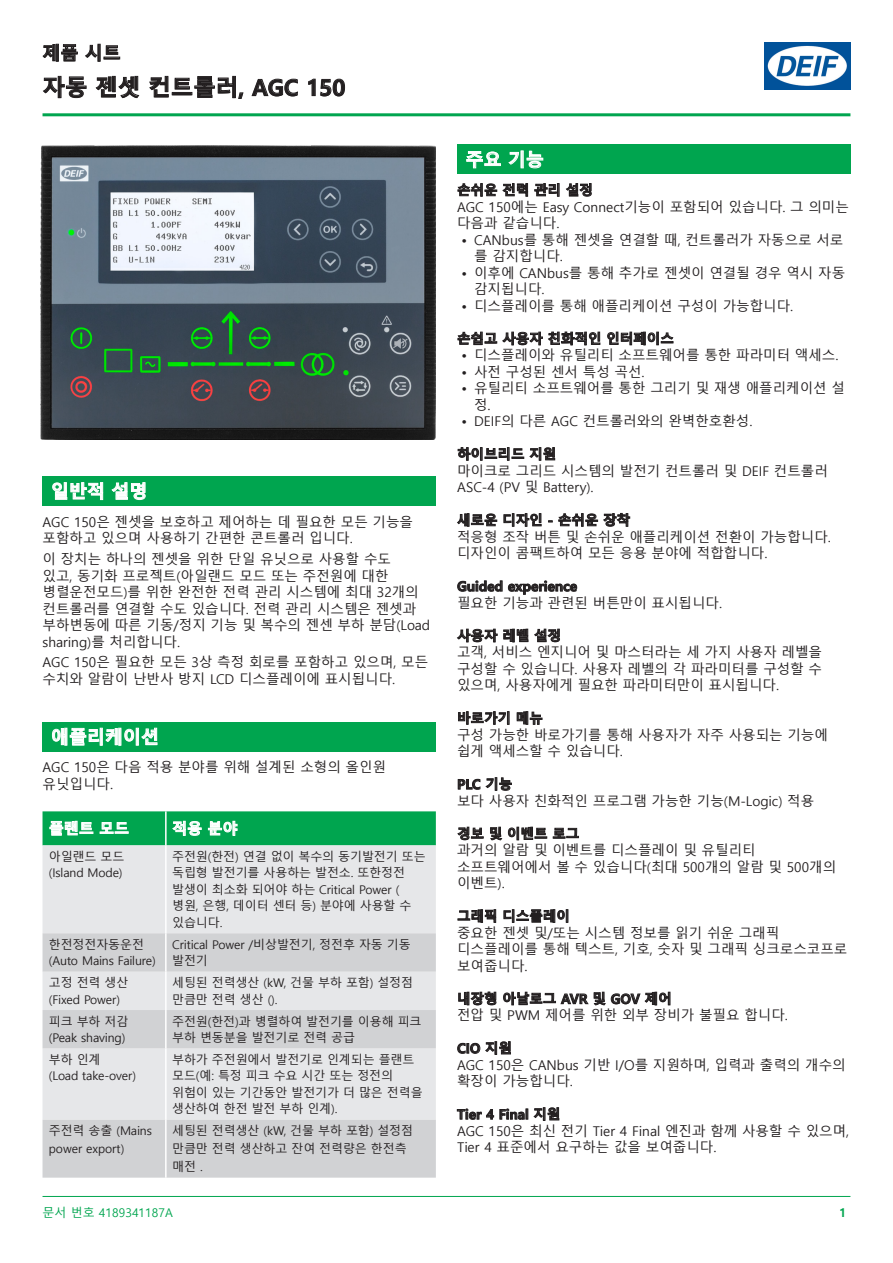
<style>
.page{position:relative;width:893px;height:1263px;background:#fff}
.page>*{position:absolute;margin:0;border:0;box-sizing:border-box;transform-origin:0 0}
.t1{font:700 22.5px "Malgun Gothic";color:#231f20}
.t2{font:700 18px "Malgun Gothic";color:#fff}
.t3{font:700 18px "Malgun Gothic";color:#231f20}
.t4{font:700 15px "Malgun Gothic";color:#fff}
.t5{font:13.5px/16.5px "Malgun Gothic";color:#231f20}
.t6{font:700 13.5px "Malgun Gothic";color:#231f20}
.t7{font:12px/16.5px "Malgun Gothic";letter-spacing:-.01em;color:#231f20}
.t8{font:12px "Malgun Gothic";color:#00a54f}
.t9{font:700 12px "Malgun Gothic";color:#00a54f}
</style>
<div class="page">
<hr style="left:43px;top:113px;width:807px;height:3px;background:#00a54f">
<hr style="left:43px;top:1196px;width:807px;height:1px;background:#00a54f">
<img style="left:765px;top:43px;width:85px;height:47px">
<svg style="left:42px;top:43px;width:36px;height:19px"></svg>
<svg style="left:85px;top:43px;width:35px;height:19px"></svg>
<svg style="left:43px;top:76px;width:44px;height:22px"></svg>
<svg style="left:96px;top:76px;width:43px;height:22px"></svg>
<svg style="left:149px;top:76px;width:95px;height:23px"></svg>
<svg style="left:252px;top:78px;width:46px;height:19px"></svg>
<svg style="left:308px;top:78px;width:37px;height:19px"></svg>
<div style="left:43px;top:476px;width:393px;height:30px;background:#00a54f"></div>
<svg style="left:52px;top:482px;width:51px;height:18px"></svg>
<svg style="left:111px;top:482px;width:35px;height:18px"></svg>
<div style="left:43px;top:722px;width:393px;height:30px;background:#00a54f"></div>
<svg style="left:52px;top:727px;width:106px;height:19px"></svg>
<div style="left:43px;top:845px;width:393px;height:88px;background:#e6e7e9"></div>
<svg style="left:43px;top:933px;width:393px;height:245px;fill:#d1d2d4"></svg>
<hr style="left:165px;top:845px;width:2px;height:88px;background:#fff">
<hr style="left:165px;top:933px;width:2px;height:39px;background:#fff">
<hr style="left:165px;top:972px;width:2px;height:38px;background:#fff">
<hr style="left:165px;top:1048px;width:2px;height:72px;background:#fff">
<hr style="left:165px;top:1010px;width:2px;height:38px;background:#fff">
<hr style="left:165px;top:1120px;width:2px;height:58px;background:#fff">
<svg style="left:43px;top:811px;width:393px;height:34px"></svg>
<div style="left:457px;top:145px;width:393px;height:29px;background:#00a54f"></div>
<svg style="left:466px;top:151px;width:35px;height:18px"></svg>
<svg style="left:508px;top:150px;width:36px;height:19px"></svg>
<svg style="left:457px;top:183px;width:71px;height:14px"></svg>
<svg style="left:534px;top:183px;width:26px;height:14px"></svg>
<svg style="left:566px;top:183px;width:26px;height:14px"></svg>
<svg style="left:457px;top:331px;width:144px;height:15px"></svg>
<svg style="left:607px;top:331px;width:67px;height:15px"></svg>
<svg style="left:457px;top:447px;width:98px;height:14px"></svg>
<svg style="left:457px;top:513px;width:40px;height:14px"></svg>
<svg style="left:503px;top:513px;width:39px;height:14px"></svg>
<svg style="left:558px;top:513px;width:72px;height:14px"></svg>
<svg style="left:457px;top:580px;width:120px;height:15px"></svg>
<svg style="left:457px;top:628px;width:103px;height:15px"></svg>
<svg style="left:458px;top:711px;width:52px;height:14px"></svg>
<svg style="left:516px;top:711px;width:27px;height:14px"></svg>
<svg style="left:457px;top:777px;width:55px;height:14px"></svg>
<svg style="left:457px;top:826px;width:27px;height:14px"></svg>
<svg style="left:490px;top:826px;width:12px;height:15px"></svg>
<svg style="left:508px;top:826px;width:71px;height:15px"></svg>
<svg style="left:457px;top:909px;width:39px;height:14px"></svg>
<svg style="left:503px;top:909px;width:66px;height:14px"></svg>
<svg style="left:458px;top:991px;width:39px;height:15px"></svg>
<svg style="left:503px;top:991px;width:168px;height:15px"></svg>
<svg style="left:457px;top:1041px;width:54px;height:14px"></svg>
<svg style="left:457px;top:1107px;width:103px;height:14px"></svg>
<img style="left:40px;top:145px;width:396px;height:295px">
<p class="t3" style="left:43px;top:42px;width:80px">제품 시트</p>
<p class="t1" style="left:43px;top:74px;width:304px">자동 젠셋 컨트롤러, AGC 150</p>
<p class="t2" style="left:51px;top:481px;width:98px">일반적 설명</p>
<p class="t5" style="left:43px;top:514px;width:372px">AGC 150은 젠셋을 보호하고 제어하는 데 필요한 모든 기능을 포함하고 있으며 사용하기 간편한 콘트롤러 입니다.</p>
<p class="t5" style="left:43px;top:551px;width:389px">이 장치는 하나의 젠셋을 위한 단일 유닛으로 사용할 수도<br>있고, 동기화 프로젝트(아일랜드 모드 또는 주전원에 대한 병렬운전모드)를 위한 완전한 전력 관리 시스템에 최대 32개의 컨트롤러를 연결할 수도 있습니다. 전력 관리 시스템은 젠셋과 부하변동에 따른 기동/정지 기능 및 복수의 젠센 부하 분담(Load sharing)를 처리합니다.</p>
<p class="t5" style="left:43px;top:654px;width:387px">AGC 150은 필요한 모든 3상 측정 회로를 포함하고 있으며, 모든 수치와 알람이 난반사 방지 LCD 디스플레이에 표시됩니다.</p>
<p class="t2" style="left:51px;top:726px;width:109px">애플리케이션</p>
<p class="t5" style="left:43px;top:759px;width:345px">AGC 150은 다음 적용 분야를 위해 설계된 소형의 올인원 유닛입니다.</p>
<p class="t4" style="left:49px;top:820px;width:82px">플랜트 모드</p>
<p class="t4" style="left:172px;top:820px;width:67px">적용 분야</p>
<p class="t7" style="left:49px;top:848px;width:77px">아일랜드 모드 (Island Mode)</p>
<p class="t7" style="left:172px;top:848px;width:255px">주전원(한전) 연결 없이 복수의 동기발전기 또는 독립형 발전기를 사용하는 발전소. 또한정전 발생이 최소화 되어야 하는 Critical Power ( 병원, 은행, 데이터 센터 등) 분야에 사용할 수 있습니다.</p>
<p class="t7" style="left:49px;top:936px;width:108px">한전정전자동운전 (Auto Mains Failure)</p>
<p class="t7" style="left:172px;top:936px;width:240px">Critical Power /비상발전기, 정전후 자동 기동 발전기</p>
<p class="t7" style="left:49px;top:975px;width:81px">고정 전력 생산 (Fixed Power)</p>
<p class="t7" style="left:172px;top:975px;width:242px">세팅된 전력생산 (kW, 건물 부하 포함) 설정점 만큼만 전력 생산 ().</p>
<p class="t7" style="left:49px;top:1013px;width:81px">피크 부하 저감 (Peak shaving)</p>
<p class="t7" style="left:172px;top:1013px;width:251px">주전원(한전)과 병렬하여 발전기를 이용해 피크 부하 변동분을 발전기로 전력 공급</p>
<p class="t7" style="left:49px;top:1051px;width:53px">부하 인계</p>
<p class="t7" style="left:49px;top:1068px;width:89px">(Load take-over)</p>
<p class="t7" style="left:172px;top:1051px;width:252px">부하가 주전원에서 발전기로 인계되는 플랜트 모드(예: 특정 피크 수요 시간 또는 정전의 위험이 있는 기간동안 발전기가 더 많은 전력을 생산하여 한전 발전 부하 인계).</p>
<p class="t7" style="left:49px;top:1122px;width:104px;line-height:18px">주전력 송출 (Mains power export)</p>
<p class="t7" style="left:172px;top:1122px;width:242px;line-height:18px">세팅된 전력생산 (kW, 건물 부하 포함) 설정점 만큼만 전력 생산하고 잔여 전력량은 한전측 매전 .</p>
<p class="t2" style="left:466px;top:149px;width:80px">주요 기능</p>
<p class="t6" style="left:457px;top:182px;width:137px">손쉬운 전력 관리 설정</p>
<p class="t5" style="left:457px;top:199px;width:393px">AGC 150에는 Easy Connect기능이 포함되어 있습니다. 그 의미는 다음과 같습니다.</p>
<p class="t5" style="left:474px;top:232px;width:371px;text-indent:-13px">• CANbus를 통해 젠셋을 연결할 때, 컨트롤러가 자동으로 서로 를 감지합니다.</p>
<p class="t5" style="left:474px;top:265px;width:373px;text-indent:-13px">• 이후에 CANbus를 통해 추가로 젠셋이 연결될 경우 역시 자동 감지됩니다.</p>
<p class="t5" style="left:461px;top:298px;width:333px">• 디스플레이를 통해 애플리케이션 구성이 가능합니다.</p>
<p class="t6" style="left:457px;top:331px;width:218px">손쉽고 사용자 친화적인 인터페이스</p>
<p class="t5" style="left:461px;top:347px;width:378px">• 디스플레이와 유틸리티 소프트웨어를 통한 파라미터 액세스.</p>
<p class="t5" style="left:461px;top:364px;width:185px">• 사전 구성된 센서 특성 곡선.</p>
<p class="t5" style="left:474px;top:380px;width:372px;text-indent:-13px">• 유틸리티 소프트웨어를 통한 그리기 및 재생 애플리케이션 설 정.</p>
<p class="t5" style="left:461px;top:413px;width:292px">• DEIF의 다른 AGC 컨트롤러와의 완벽한호환성.</p>
<p class="t6" style="left:457px;top:446px;width:101px">하이브리드 지원</p>
<p class="t5" style="left:457px;top:463px;width:372px">마이크로 그리드 시스템의 발전기 컨트롤러 및 DEIF 컨트롤러<br>ASC-4 (PV 및 Battery).</p>
<p class="t6" style="left:457px;top:512px;width:175px">새로운 디자인 - 손쉬운 장착</p>
<p class="t5" style="left:457px;top:529px;width:375px">적응형 조작 버튼 및 손쉬운 애플리케이션 전환이 가능합니다.</p>
<p class="t5" style="left:457px;top:545px;width:312px">디자인이 콤팩트하여 모든 응용 분야에 적합합니다.</p>
<p class="t6" style="left:457px;top:578px;width:122px">Guided experience</p>
<p class="t5" style="left:457px;top:595px;width:266px">필요한 기능과 관련된 버튼만이 표시됩니다.</p>
<p class="t6" style="left:457px;top:628px;width:106px">사용자 레벨 설정</p>
<p class="t5" style="left:457px;top:644px;width:366px;text-align:justify">고객, 서비스 엔지니어 및 마스터라는 세 가지 사용자 레벨을 구성할 수 있습니다. 사용자 레벨의 각 파라미터를 구성할 수 있으며, 사용자에게 필요한 파라미터만이 표시됩니다.</p>
<p class="t6" style="left:457px;top:710px;width:87px">바로가기 메뉴</p>
<p class="t5" style="left:457px;top:727px;width:372px">구성 가능한 바로가기를 통해 사용자가 자주 사용되는 기능에 쉽게 액세스할 수 있습니다.</p>
<p class="t6" style="left:457px;top:776px;width:57px">PLC 기능</p>
<p class="t5" style="left:457px;top:793px;width:359px">보다 사용자 친화적인 프로그램 가능한 기능(M-Logic) 적용</p>
<p class="t6" style="left:457px;top:826px;width:124px">경보 및 이벤트 로그</p>
<p class="t5" style="left:457px;top:842px;width:381px">과거의 알람 및 이벤트를 디스플레이 및 유틸리티 소프트웨어에서 볼 수 있습니다(최대 500개의 알람 및 500개의 이벤트).</p>
<p class="t6" style="left:457px;top:908px;width:114px">그래픽 디스플레이</p>
<p class="t5" style="left:457px;top:925px;width:392px">중요한 젠셋 및/또는 시스템 정보를 읽기 쉬운 그래픽 디스플레이를 통해 텍스트, 기호, 숫자 및 그래픽 싱크로스코프로 보여줍니다.</p>
<p class="t6" style="left:457px;top:991px;width:216px">내장형 아날로그 AVR 및 GOV 제어</p>
<p class="t5" style="left:457px;top:1007px;width:332px">전압 및 PWM 제어를 위한 외부 장비가 불필요 합니다.</p>
<p class="t6" style="left:457px;top:1040px;width:57px">CIO 지원</p>
<p class="t5" style="left:457px;top:1057px;width:390px">AGC 150은 CANbus 기반 I/O를 지원하며, 입력과 출력의 개수의 확장이 가능합니다.</p>
<p class="t6" style="left:457px;top:1106px;width:105px">Tier 4 Final 지원</p>
<p class="t5" style="left:457px;top:1123px;width:393px">AGC 150은 최신 전기 Tier 4 Final 엔진과 함께 사용할 수 있으며,<br>Tier 4 표준에서 요구하는 값을 보여줍니다.</p>
<p class="t8" style="left:43px;top:1205px;width:132px">문서 번호 4189341187A</p>
<p class="t9" style="left:839px;top:1205px;width:8px">1</p>
</div>
